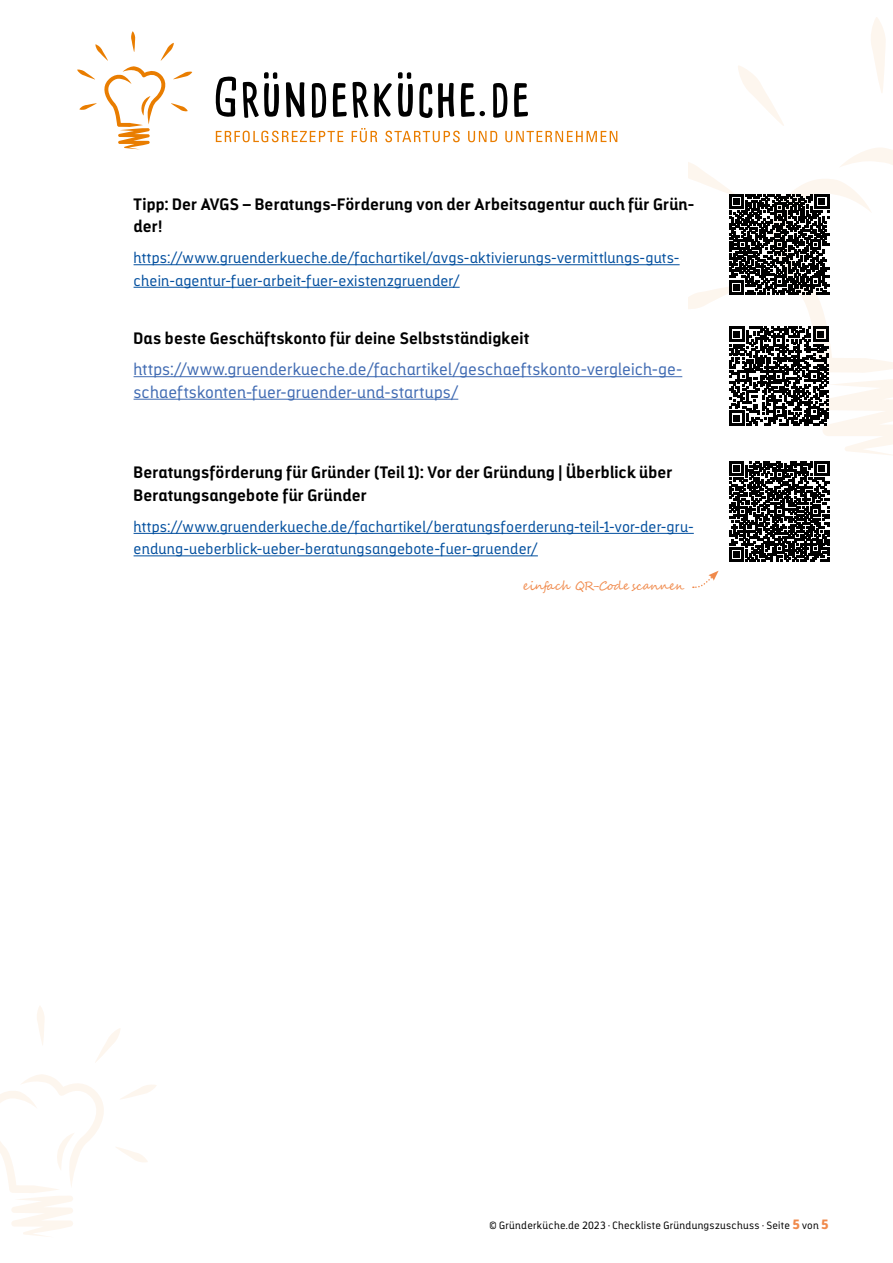
<style>
.page{position:relative;width:893px;height:1263px;background:#fff}
.page>*{position:absolute;margin:0;border:0;box-sizing:border-box;transform-origin:0 0}
.t1{font:700 16.5px/22.5px "Darwin Alt";letter-spacing:.015em;color:#000}
.t2{font:300 16.5px/22.5px "Darwin Alt";letter-spacing:.02em;color:#3f6ab2}
.t3{font:300 15px/22.5px "Darwin Alt";letter-spacing:.025em;color:#004e9e}
.t4{font:12px "Segoe Script";color:#f08a4c}
.t5{font:300 10.5px "Darwin Alt";letter-spacing:.04em;color:#000}
.s1{font-weight:900;font-size:13.5px;color:#f08a4c}
</style>
<div class="page">
<svg style="left:216px;top:72px;width:312px;height:46px"></svg>
<svg style="left:216px;top:128px;width:401px;height:14px"></svg>
<svg style="left:77px;top:31px;width:115px;height:119px"></svg>
<svg style="left:689px;top:17px;width:204px;height:438px"></svg>
<svg style="left:0;top:1006px;width:157px;height:231px"></svg>
<svg style="left:729px;top:462px;width:100px;height:99px"></svg>
<hr style="left:134px;top:264px;width:546px;height:1px;background:#004e9e">
<hr style="left:134px;top:287px;width:326px;height:1px;background:#004e9e">
<hr style="left:134px;top:376px;width:548px;height:1px;background:#3f6ab2">
<hr style="left:134px;top:399px;width:324px;height:1px;background:#3f6ab2">
<svg style="left:729px;top:326px;width:99px;height:100px"></svg>
<hr style="left:134px;top:533px;width:560px;height:1px;background:#004e9e">
<hr style="left:134px;top:555px;width:404px;height:1px;background:#004e9e">
<svg style="left:693px;top:571px;width:26px;height:17px"></svg>
<svg style="left:729px;top:195px;width:100px;height:99px"></svg>
<p class="t1" style="left:134px;top:193px;width:562px">Tipp: Der AVGS – Beratungs-Förderung von der Arbeitsagentur auch für Grün&shy;der!</p>
<p class="t3" style="left:134px;top:247px;width:548px">https://www.gruenderkueche.de/fachartikel/avgs-aktivierungs-vermittlungs-guts&shy;chein-agentur-fuer-arbeit-fuer-existenzgruender/</p>
<p class="t1" style="left:134px;top:327px;width:397px">Das beste Geschäftskonto für deine Selbstständigkeit</p>
<p class="t2" style="left:134px;top:358px;width:550px">https://www.gruenderkueche.de/fachartikel/geschaeftskonto-vergleich-ge&shy;schaeftskonten-fuer-gruender-und-startups/</p>
<p class="t1" style="left:134px;top:461px;width:540px">Beratungsförderung für Gründer (Teil 1): Vor der Gründung | Überblick über<br>Beratungsangebote für Gründer</p>
<p class="t3" style="left:134px;top:515px;width:562px">https://www.gruenderkueche.de/fachartikel/beratungsfoerderung-teil-1-vor-der-gru&shy;endung-ueberblick-ueber-beratungsangebote-fuer-gruender/</p>
<p class="t4" style="left:523px;top:576px;width:163px">einfach QR-Code scannen</p>
<p class="t5" style="left:490px;top:1219px;width:340px">© Gründerküche.de 2023 · Checkliste Gründungszuschuss · Seite <span class="s1">5</span> von <span class="s1">5</span></p>
</div>
